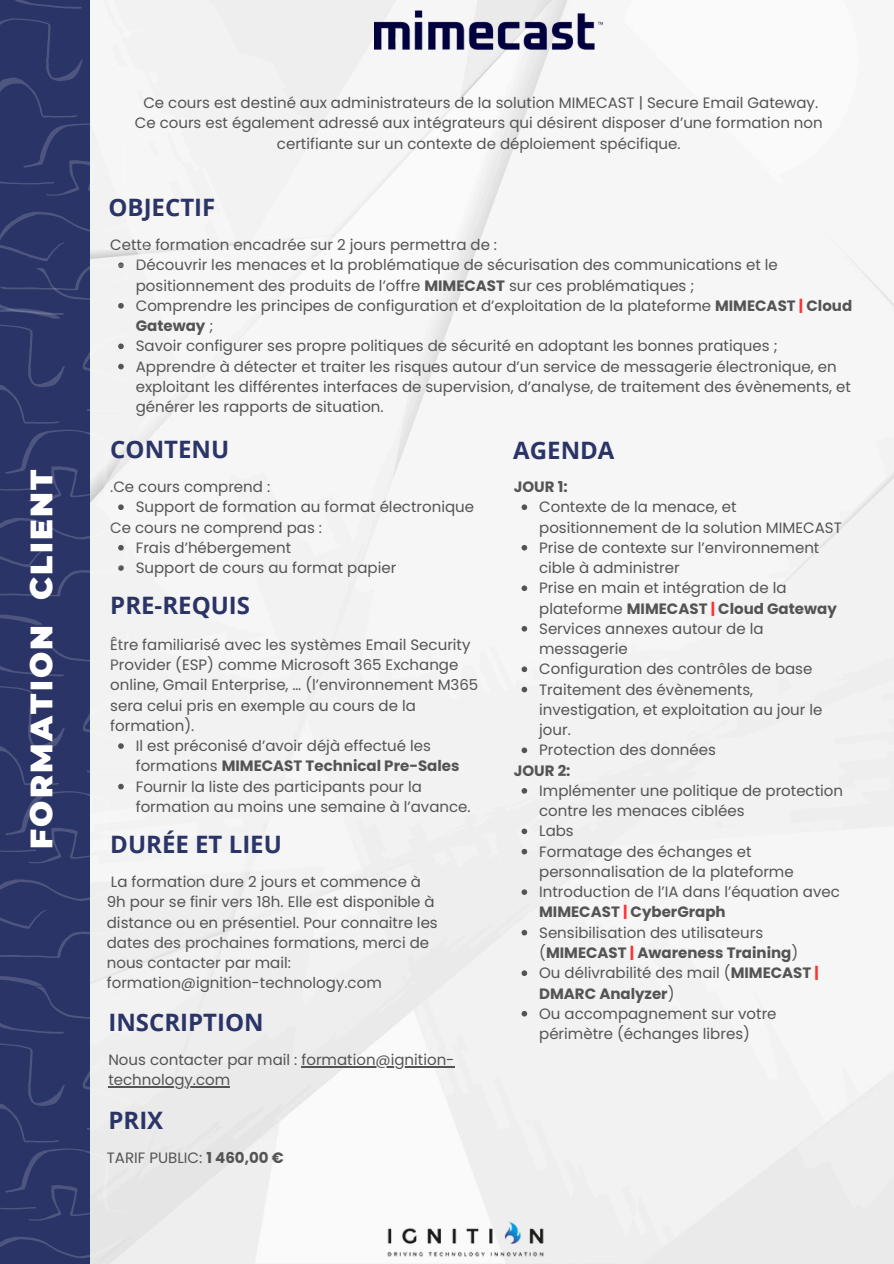
<style>
.page{position:relative;width:894px;height:1264px;background:#fff}
.page>*{position:absolute;margin:0;border:0;box-sizing:border-box;transform-origin:0 0}
.t1{font:900 30.9px "Montserrat";letter-spacing:.075em;color:#fff}
.t2{font:700 24px "Open Sans";color:#2b3467}
.t3{font:15px/20.2px "Poppins";color:#545454}
.t4{font:700 15px "Poppins";color:#545454}
.s1{font-weight:700}
.s2{font-weight:700;color:#ff3131}
</style>
<div class="page">
<div style="left:89px;top:0;width:804px;height:1263px;background:#f6f6f6"></div>
<div style="left:0;top:0;width:89px;height:1263px;background:#2b3467"></div>
<svg style="left:15px;top:0;width:67px;height:9px"></svg>
<svg style="left:0;top:18px;width:147px;height:178px"></svg>
<svg style="left:0;top:209px;width:147px;height:109px"></svg>
<svg style="left:0;top:324px;width:129px;height:272px"></svg>
<svg style="left:0;top:614px;width:129px;height:62px"></svg>
<svg style="left:0;top:876px;width:129px;height:82px"></svg>
<svg style="left:0;top:686px;width:129px;height:177px"></svg>
<svg style="left:0;top:1043px;width:65px;height:99px"></svg>
<svg style="left:83px;top:1052px;width:46px;height:49px"></svg>
<svg style="left:87px;top:1127px;width:42px;height:3px"></svg>
<svg style="left:0;top:975px;width:129px;height:58px"></svg>
<svg style="left:0;top:1233px;width:129px;height:31px"></svg>
<svg style="left:0;top:1148px;width:129px;height:72px"></svg>
<img style="left:368px;top:1194px;width:194px;height:69px">
<img style="left:375px;top:0;width:227px;height:89px">
<svg style="left:521px;top:504px;width:6px;height:6px"></svg>
<svg style="left:521px;top:545px;width:6px;height:5px"></svg>
<svg style="left:521px;top:585px;width:6px;height:6px"></svg>
<svg style="left:521px;top:626px;width:6px;height:5px"></svg>
<svg style="left:521px;top:666px;width:6px;height:6px"></svg>
<svg style="left:521px;top:686px;width:6px;height:6px"></svg>
<svg style="left:521px;top:747px;width:6px;height:6px"></svg>
<svg style="left:521px;top:788px;width:6px;height:5px"></svg>
<svg style="left:521px;top:828px;width:6px;height:6px"></svg>
<svg style="left:521px;top:848px;width:6px;height:6px"></svg>
<svg style="left:521px;top:889px;width:6px;height:6px"></svg>
<svg style="left:521px;top:929px;width:6px;height:6px"></svg>
<svg style="left:521px;top:970px;width:6px;height:6px"></svg>
<svg style="left:521px;top:1010px;width:6px;height:6px"></svg>
<hr style="left:301px;top:1066px;width:153px;height:1px;background:#545454">
<hr style="left:108px;top:1086px;width:122px;height:1px;background:#545454">
<h2 class="t1" style="left:22px;top:848px;width:380px;rotate:-90deg">FORMATION CLIENT</h2>
<h3 class="t3" style="left:143px;top:93px;width:676px">Ce cours est destiné aux administrateurs de la solution MIMECAST | Secure Email Gateway.</h3>
<p class="t3" style="left:135px;top:113px;width:689px;text-align:center">Ce cours est également adressé aux intégrateurs qui désirent disposer d’une formation non certifiante sur un contexte de déploiement spécifique.</p>
<p class="t2" style="left:108px;top:190px;width:108px">OBJECTIF</p>
<p class="t3" style="left:110px;top:235px;width:388px">Cette formation encadrée sur 2 jours permettra de :</p>
<h1 class="t3" style="left:136px;top:255px;width:643px">Découvrir les menaces et la problématique de sécurisation des communications et le positionnement des produits de l’offre <span class="s1">MIMECAST</span> sur ces problématiques ;</h1>
<p class="t3" style="left:136px;top:295px;width:717px">Comprendre les principes de configuration et d’exploitation de la plateforme <span class="s1">MIMECAST</span> <span class="s2">|</span> <span class="s1">Cloud<br>Gateway</span> ;</p>
<p class="t3" style="left:136px;top:336px;width:643px">Savoir configurer ses propre politiques de sécurité en adoptant les bonnes pratiques ;</p>
<p class="t3" style="left:136px;top:356px;width:716px">Apprendre à détecter et traiter les risques autour d’un service de messagerie électronique, en exploitant les différentes interfaces de supervision, d’analyse, de traitement des évènements, et générer les rapports de situation.</p>
<p class="t2" style="left:110px;top:432px;width:120px">CONTENU</p>
<p class="t2" style="left:513px;top:433px;width:103px">AGENDA</p>
<p class="t3" style="left:110px;top:476px;width:161px">.Ce cours comprend :</p>
<h2 class="t3" style="left:136px;top:497px;width:340px">Support de formation au format électronique</h2>
<p class="t3" style="left:110px;top:517px;width:213px">Ce cours ne comprend pas :</p>
<p class="t3" style="left:136px;top:537px;width:157px">Frais d’hébergement</p>
<p class="t3" style="left:136px;top:557px;width:262px">Support de cours au format papier</p>
<p class="t2" style="left:110px;top:588px;width:141px">PRE-REQUIS</p>
<p class="t3" style="left:110px;top:634px;width:369px">Être familiarisé avec les systèmes Email Security Provider (ESP) comme Microsoft 365 Exchange online, Gmail Enterprise, … (l’environnement M365 sera celui pris en exemple au cours de la formation).</p>
<p class="t3" style="left:136px;top:735px;width:325px">Il est préconisé d’avoir déjà effectué les formations <span class="s1">MIMECAST Technical Pre-Sales</span></p>
<p class="t3" style="left:136px;top:776px;width:336px">Fournir la liste des participants pour la formation au moins une semaine à l’avance.</p>
<p class="t2" style="left:110px;top:827px;width:173px">DURÉE ET LIEU</p>
<p class="t3" style="left:107px;top:871px;width:332px">La formation dure 2 jours et commence à 9h pour se finir vers 18h. Elle est disponible à distance ou en présentiel. Pour connaitre les dates des prochaines formations, merci de nous contacter par mail: formation@ignition-technology.com</p>
<h2 class="t2" style="left:108px;top:1005px;width:157px">INSCRIPTION</h2>
<h2 class="t3" style="left:108px;top:1049px;width:347px">Nous contacter par mail : formation@ignition-</h2>
<p class="t3" style="left:108px;top:1069px;width:123px">technology.com</p>
<h2 class="t2" style="left:108px;top:1102px;width:56px">PRIX</h2>
<p class="t3" style="left:107px;top:1147px;width:178px">TARIF PUBLIC: <span class="s1">1 460,00 €</span></p>
<p class="t4" style="left:513px;top:476px;width:55px">JOUR 1:</p>
<p class="t3" style="left:539px;top:497px;width:304px">Contexte de la menace, et positionnement de la solution MIMECAST</p>
<p class="t3" style="left:539px;top:537px;width:281px">Prise de contexte sur l’environnement cible à administrer</p>
<p class="t3" style="left:539px;top:578px;width:299px">Prise en main et intégration de la plateforme <span class="s1">MIMECAST</span> <span class="s2">|</span> <span class="s1">Cloud Gateway</span></p>
<p class="t3" style="left:539px;top:618px;width:226px">Services annexes autour de la messagerie</p>
<h3 class="t3" style="left:539px;top:659px;width:275px">Configuration des contrôles de base</h3>
<p class="t3" style="left:539px;top:679px;width:285px">Traitement des évènements, investigation, et exploitation au jour le jour.</p>
<p class="t3" style="left:539px;top:740px;width:178px">Protection des données</p>
<p class="t4" style="left:513px;top:760px;width:58px">JOUR 2:</p>
<p class="t3" style="left:539px;top:780px;width:305px">Implémenter une politique de protection contre les menaces ciblées</p>
<p class="t3" style="left:539px;top:821px;width:36px">Labs</p>
<p class="t3" style="left:539px;top:841px;width:256px">Formatage des échanges et personnalisation de la plateforme</p>
<p class="t3" style="left:539px;top:881px;width:302px">Introduction de l’IA dans l’équation avec<br><span class="s1">MIMECAST</span> <span class="s2">|</span> <span class="s1">CyberGraph</span></p>
<h2 class="t3" style="left:539px;top:922px;width:260px">Sensibilisation des utilisateurs (<span class="s1">MIMECAST</span> <span class="s2">|</span> <span class="s1">Awareness Training</span>)</h2>
<p class="t3" style="left:539px;top:962px;width:281px">Ou délivrabilité des mail (<span class="s1">MIMECAST</span> <span class="s2">|<br></span><span class="s1">DMARC Analyzer</span>)</p>
<p class="t3" style="left:539px;top:1003px;width:239px">Ou accompagnement sur votre périmètre (échanges libres)</p>
</div>
